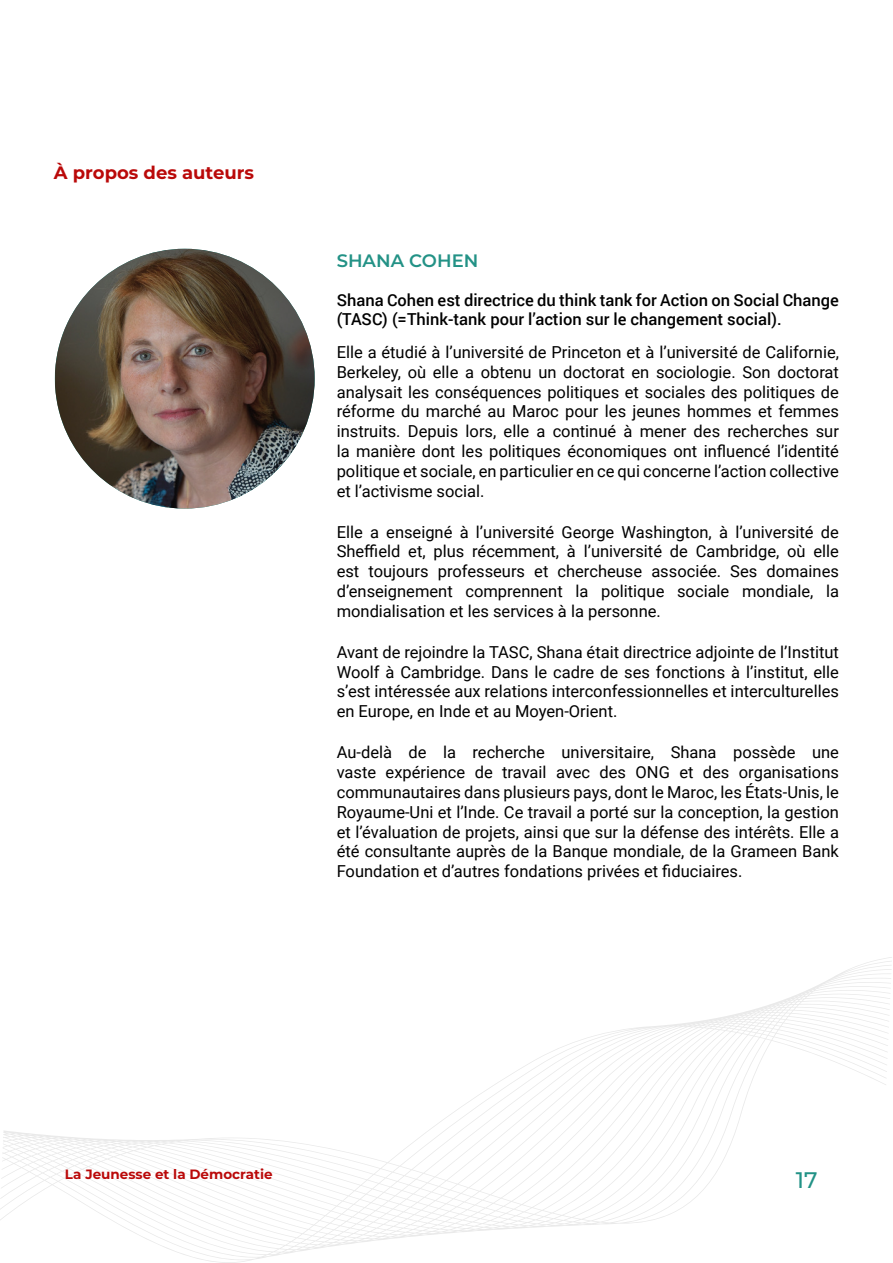
<style>
.page{position:relative;width:893px;height:1263px;background:#fff}
.page>*{position:absolute;margin:0;border:0;box-sizing:border-box;transform-origin:0 0}
.t1{font:500 22.5px "Montserrat";color:#229286}
.t2{font:700 18px "Montserrat";color:#ba0909}
.t3{font:600 18px "Montserrat";color:#239286}
.t4{font:16.5px/19.8px "Roboto";color:#000;text-align:justify}
.t5{font:500 16.5px/19.8px "Roboto";color:#000}
.t6{font:700 13.5px "Montserrat";color:#ba0909}
</style>
<div class="page">
<svg style="left:595px;top:957px;width:297px;height:268px"></svg>
<svg style="left:0;top:1035px;width:595px;height:227px"></svg>
<img style="left:55px;top:249px;width:260px;height:260px;border-radius:128px">
<p class="t2" style="left:54px;top:160px;width:202px">À propos des auteurs</p>
<p class="t3" style="left:337px;top:247px;width:143px">SHANA COHEN</p>
<p class="t5" style="left:337px;top:289px;width:504px">Shana Cohen est directrice du think tank for Action on Social Change (TASC) (=Think-tank pour l’action sur le changement social).</p>
<p class="t4" style="left:337px;top:341px;width:504px">Elle a étudié à l’université de Princeton et à l’université de Californie, Berkeley, où elle a obtenu un doctorat en sociologie. Son doctorat analysait les conséquences politiques et sociales des politiques de réforme du marché au Maroc pour les jeunes hommes et femmes instruits. Depuis lors, elle a continué à mener des recherches sur la manière dont les politiques économiques ont influencé l’identité politique et sociale, en particulier en ce qui concerne l’action collective et l’activisme social.</p>
<p class="t4" style="left:337px;top:521px;width:504px">Elle a enseigné à l’université George Washington, à l’université de Sheffield et, plus récemment, à l’université de Cambridge, où elle est toujours professeurs et chercheuse associée. Ses domaines d’enseignement comprennent la politique sociale mondiale, la mondialisation et les services à la personne.</p>
<p class="t4" style="left:337px;top:641px;width:504px">Avant de rejoindre la TASC, Shana était directrice adjointe de l’Institut Woolf à Cambridge. Dans le cadre de ses fonctions à l’institut, elle s’est intéressée aux relations interconfessionnelles et interculturelles en Europe, en Inde et au Moyen-Orient.</p>
<p class="t4" style="left:337px;top:742px;width:504px">Au-delà de la recherche universitaire, Shana possède une vaste expérience de travail avec des ONG et des organisations communautaires dans plusieurs pays, dont le Maroc, les États-Unis, le Royaume-Uni et l’Inde. Ce travail a porté sur la conception, la gestion et l’évaluation de projets, ainsi que sur la défense des intérêts. Elle a été consultante auprès de la Banque mondiale, de la Grameen Bank Foundation et d’autres fondations privées et fiduciaires.</p>
<p class="t6" style="left:65px;top:1165px;width:209px">La Jeunesse et la Démocratie</p>
<h1 class="t1" style="left:796px;top:1164px;width:23px">17</h1>
</div>
